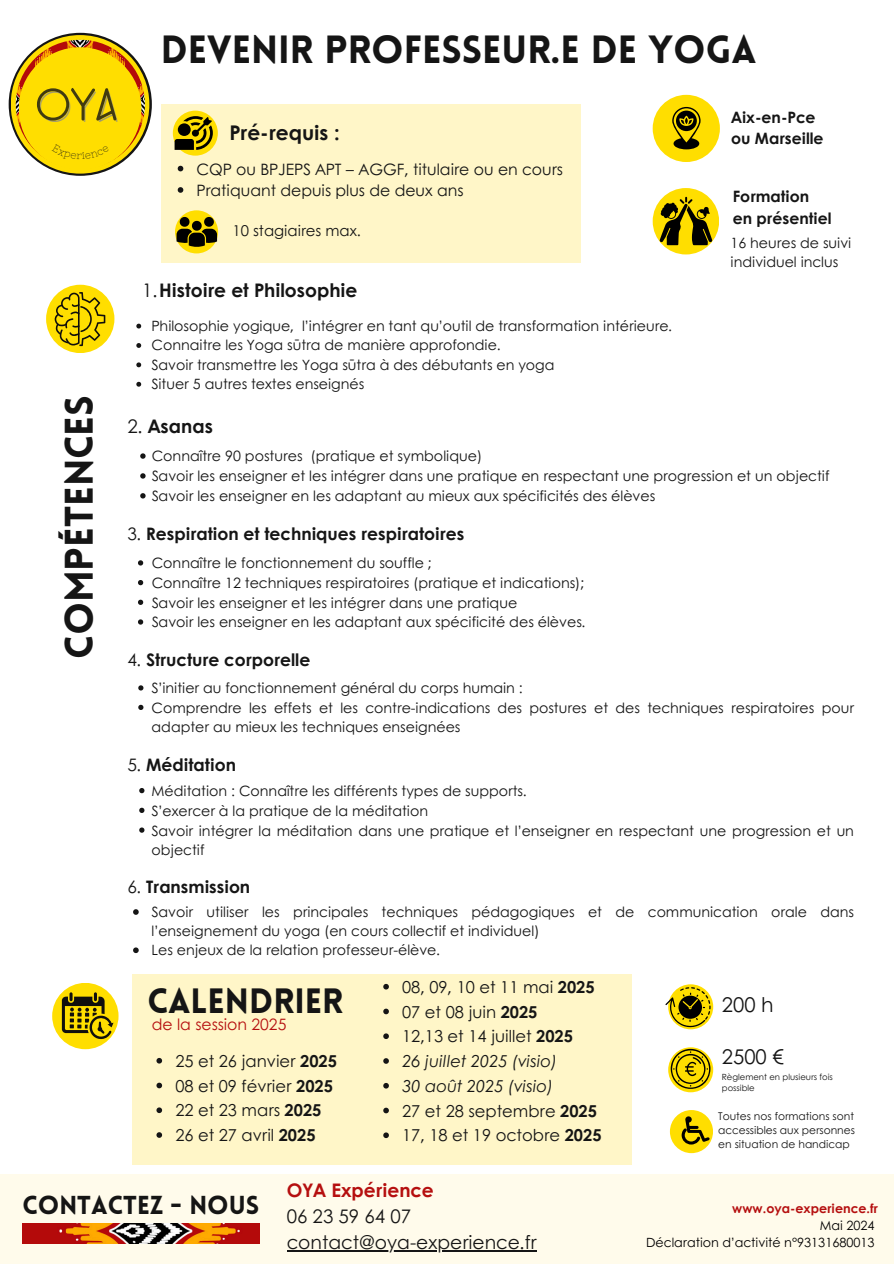
<style>
.page{position:relative;width:894px;height:1264px;background:#fff}
.page>*{position:absolute;margin:0;border:0;box-sizing:border-box;transform-origin:0 0}
.t1{font:42.6px "Geo Math";color:#8a8a8a}
.t2{font:900 39px "Lovelo";color:#151515}
.t3{font:900 38.4px "Lovelo";color:#151515}
.t4{font:900 34.35px "Lovelo";color:#151515}
.t5{font:900 25.35px "Lovelo";color:#151515}
.t6{font:700 20.25px "Century Gothic";color:#151515}
.t7{font:20.25px "Century Gothic";color:#151515}
.t8{font:700 18.75px "Century Gothic";color:#151515}
.t9{font:18.75px "Century Gothic";color:#151515}
.t10{font:700 18.75px/25.8px "Century Gothic";color:#b50f0f}
.t11{font:700 17.25px "Century Gothic";color:#151515}
.t12{font:16.35px "Century Gothic";color:#151515}
.t13{font:italic 16.35px "Century Gothic";color:#151515}
.t14{font:15.75px "Century Gothic";color:#151515}
.t15{font:700 15.75px/21.3px "Century Gothic";color:#151515}
.t16{font:15.75px "Century Gothic";color:#b50f0f}
.t17{font:14.85px "Century Gothic";color:#151515}
.t18{font:14.25px/19.2px "Century Gothic";color:#151515}
.t19{font:12.75px "Century Gothic";color:#000}
.t20{font:700 12.75px "Century Gothic";color:#b50f0f}
.t21{font:10.65px "Century Gothic";color:#151515}
.t22{font:8.55px/11.4px "Century Gothic";color:#151515}
.s1{font-weight:400}
.s2{font-weight:700}
.s3{font-weight:400;color:#151515}
</style>
<div class="page">
<svg style="left:9px;top:33px;width:143px;height:143px"></svg>
<svg style="left:11px;top:35px;width:138px;height:139px;background:#f6d301"></svg>
<img style="left:16px;top:40px;width:129px;height:129px;border-radius:50%">
<div style="left:19px;top:47px;width:122px;height:123px;background:#ffde00;border-radius:50%"></div>
<svg style="left:36px;top:88px;width:81px;height:33px"></svg>
<svg style="left:668px;top:984px;width:45px;height:45px"></svg>
<svg style="left:665px;top:987px;width:45px;height:41px"></svg>
<svg style="left:668px;top:1047px;width:45px;height:45px"></svg>
<svg style="left:670px;top:1047px;width:40px;height:46px"></svg>
<div style="left:46px;top:285px;width:68px;height:68px;background:#ffde00;border-radius:50%"></div>
<svg style="left:55px;top:292px;width:50px;height:54px"></svg>
<svg style="left:136px;top:324px;width:5px;height:4px"></svg>
<svg style="left:136px;top:343px;width:5px;height:5px"></svg>
<svg style="left:136px;top:362px;width:5px;height:5px"></svg>
<svg style="left:136px;top:382px;width:5px;height:4px"></svg>
<svg style="left:140px;top:453px;width:5px;height:6px"></svg>
<svg style="left:140px;top:473px;width:5px;height:5px"></svg>
<svg style="left:140px;top:493px;width:5px;height:5px"></svg>
<svg style="left:138px;top:560px;width:5px;height:5px"></svg>
<svg style="left:138px;top:580px;width:5px;height:5px"></svg>
<svg style="left:138px;top:599px;width:5px;height:6px"></svg>
<svg style="left:138px;top:619px;width:5px;height:5px"></svg>
<svg style="left:138px;top:685px;width:5px;height:5px"></svg>
<svg style="left:138px;top:704px;width:5px;height:6px"></svg>
<svg style="left:139px;top:788px;width:5px;height:5px"></svg>
<svg style="left:139px;top:807px;width:5px;height:6px"></svg>
<svg style="left:139px;top:827px;width:5px;height:5px"></svg>
<svg style="left:133px;top:909px;width:6px;height:5px"></svg>
<svg style="left:133px;top:947px;width:6px;height:6px"></svg>
<div style="left:52px;top:982px;width:66px;height:67px;background:#ffde00;border-radius:50%"></div>
<svg style="left:62px;top:992px;width:51px;height:47px"></svg>
<div style="left:132px;top:973px;width:499px;height:191px;background:#fff6c8"></div>
<svg style="left:383px;top:983px;width:6px;height:6px"></svg>
<svg style="left:383px;top:1008px;width:6px;height:6px"></svg>
<svg style="left:383px;top:1033px;width:6px;height:6px"></svg>
<svg style="left:383px;top:1058px;width:6px;height:5px"></svg>
<svg style="left:383px;top:1083px;width:6px;height:5px"></svg>
<svg style="left:383px;top:1107px;width:6px;height:6px"></svg>
<svg style="left:383px;top:1132px;width:6px;height:6px"></svg>
<svg style="left:156px;top:1057px;width:6px;height:6px"></svg>
<svg style="left:156px;top:1082px;width:6px;height:6px"></svg>
<svg style="left:156px;top:1107px;width:6px;height:6px"></svg>
<svg style="left:156px;top:1132px;width:6px;height:5px"></svg>
<div style="left:669px;top:1109px;width:43px;height:44px;background:#ffde00;border-radius:50%"></div>
<svg style="left:681px;top:1116px;width:28px;height:28px"></svg>
<div style="left:161px;top:104px;width:419px;height:159px;background:#fff6c8"></div>
<div style="left:173px;top:111px;width:45px;height:45px;background:#ffde00;border-radius:50%"></div>
<svg style="left:174px;top:116px;width:39px;height:34px"></svg>
<svg style="left:178px;top:166px;width:5px;height:5px"></svg>
<svg style="left:178px;top:187px;width:5px;height:6px"></svg>
<div style="left:652px;top:95px;width:67px;height:67px;background:#ffde00;border-radius:50%"></div>
<svg style="left:672px;top:107px;width:28px;height:42px"></svg>
<div style="left:652px;top:188px;width:67px;height:66px;background:#ffde00;border-radius:50%"></div>
<svg style="left:659px;top:197px;width:53px;height:48px"></svg>
<div style="left:0;top:1173px;width:893px;height:90px;background:#fffbeb"></div>
<img style="left:23px;top:1223px;width:236px;height:20px">
<hr style="left:287px;top:1250px;width:249px;height:1px;background:#151515">
<div style="left:175px;top:210px;width:43px;height:43px;background:#ffde00;border-radius:50%"></div>
<svg style="left:176px;top:217px;width:41px;height:30px"></svg>
<p class="t3" style="left:161px;top:35px;width:597px">DEVENIR PROFESSEUR.E DE YOGA</p>
<h1 class="t1" style="left:38px;top:86px;width:83px">OYA</h1>
<p class="t2" style="left:64px;top:659px;width:265px;rotate:-90deg">COMPÉTENCES</p>
<p class="t6" style="left:229px;top:118px;width:112px">Pré-requis :</p>
<p class="t14" style="left:196px;top:157px;width:368px">CQP ou BPJEPS APT – AGGF, titulaire ou en cours</p>
<p class="t14" style="left:196px;top:178px;width:268px">Pratiquant depuis plus de deux ans</p>
<p class="t17" style="left:232px;top:220px;width:130px">10 stagiaires max.</p>
<p class="t15" style="left:731px;top:106px;width:94px">Aix-en-Pce ou Marseille</p>
<p class="t15" style="left:732px;top:185px;width:100px">Formation en présentiel</p>
<p class="t18" style="left:730px;top:232px;width:122px">16 heures de suivi individuel inclus</p>
<p class="t8" style="left:142px;top:276px;width:216px"><span class="s1">1.</span>Histoire et Philosophie</p>
<p class="t18" style="left:151px;top:315px;width:522px">Philosophie yogique, l’intégrer en tant qu’outil de transformation intérieure.</p>
<p class="t18" style="left:151px;top:335px;width:350px">Connaitre les Yoga sūtra de manière approfondie.</p>
<p class="t18" style="left:151px;top:354px;width:404px">Savoir transmettre les Yoga sūtra à des débutants en yoga</p>
<p class="t18" style="left:151px;top:374px;width:214px">Situer 5 autres textes enseignés</p>
<h6 class="t8" style="left:127px;top:412px;width:87px"><span class="s1">2.</span> Asanas</h6>
<p class="t18" style="left:152px;top:446px;width:332px">Connaître 90 postures (pratique et symbolique)</p>
<h6 class="t18" style="left:152px;top:466px;width:679px">Savoir les enseigner et les intégrer dans une pratique en respectant une progression et un objectif</h6>
<p class="t18" style="left:152px;top:485px;width:505px">Savoir les enseigner en les adaptant au mieux aux spécificités des élèves</p>
<p class="t11" style="left:127px;top:520px;width:338px"><span class="s1">3.</span> Respiration et techniques respiratoires</p>
<h1 class="t18" style="left:152px;top:552px;width:281px">Connaître le fonctionnement du souffle ;</h1>
<p class="t18" style="left:152px;top:572px;width:434px">Connaître 12 techniques respiratoires (pratique et indications);</p>
<p class="t18" style="left:152px;top:592px;width:367px">Savoir les enseigner et les intégrer dans une pratique</p>
<p class="t18" style="left:152px;top:612px;width:435px">Savoir les enseigner en les adaptant aux spécificité des élèves.</p>
<p class="t11" style="left:127px;top:646px;width:184px"><span class="s1">4.</span> Structure corporelle</p>
<p class="t18" style="left:151px;top:677px;width:372px">S’initier au fonctionnement général du corps humain :</p>
<h5 class="t18" style="left:151px;top:697px;width:703px">Comprendre les effets et les contre-indications des postures et des techniques respiratoires pour adapter au mieux les techniques enseignées</h5>
<p class="t11" style="left:127px;top:751px;width:110px"><span class="s1">5.</span> Méditation</p>
<p class="t18" style="left:151px;top:780px;width:376px">Méditation : Connaître les différents types de supports.</p>
<p class="t18" style="left:151px;top:800px;width:278px">S’exercer à la pratique de la méditation</p>
<p class="t18" style="left:151px;top:819px;width:703px;line-height:19.8px">Savoir intégrer la méditation dans une pratique et l’enseigner en respectant une progression et un objectif</p>
<p class="t11" style="left:127px;top:874px;width:124px"><span class="s1">6.</span> Transmission</p>
<p class="t18" style="left:151px;top:901px;width:703px">Savoir utiliser les principales techniques pédagogiques et de communication orale dans l’enseignement du yoga (en cours collectif et individuel)</p>
<p class="t18" style="left:151px;top:939px;width:290px">Les enjeux de la relation professeur-élève.</p>
<p class="t4" style="left:147px;top:987px;width:197px">CALENDRIER</p>
<p class="t12" style="left:402px;top:974px;width:194px">08, 09, 10 et 11 mai <span class="s2">2025</span></p>
<p class="t12" style="left:402px;top:999px;width:137px">07 et 08 juin <span class="s2">2025</span></p>
<p class="t12" style="left:402px;top:1024px;width:172px">12,13 et 14 juillet <span class="s2">2025</span></p>
<p class="t13" style="left:402px;top:1048px;width:156px">26 juillet 2025 (visio)</p>
<p class="t13" style="left:402px;top:1073px;width:152px">30 août 2025 (visio)</p>
<p class="t12" style="left:402px;top:1098px;width:196px">27 et 28 septembre <span class="s2">2025</span></p>
<p class="t12" style="left:402px;top:1123px;width:201px">17, 18 et 19 octobre <span class="s2">2025</span></p>
<p class="t16" style="left:152px;top:1012px;width:136px">de la session 2025</p>
<p class="t12" style="left:175px;top:1048px;width:163px">25 et 26 janvier <span class="s2">2025</span></p>
<p class="t12" style="left:175px;top:1073px;width:159px">08 et 09 février <span class="s2">2025</span></p>
<p class="t12" style="left:175px;top:1098px;width:147px">22 et 23 mars <span class="s2">2025</span></p>
<p class="t12" style="left:175px;top:1122px;width:142px">26 et 27 avril <span class="s2">2025</span></p>
<h1 class="t7" style="left:721px;top:988px;width:53px">200 h</h1>
<h4 class="t7" style="left:721px;top:1040px;width:63px">2500 €</h4>
<p class="t22" style="left:721px;top:1070px;width:112px">Règlement en plusieurs fois possible</p>
<p class="t21" style="left:718px;top:1107px;width:137px">Toutes nos formations sont</p>
<p class="t21" style="left:718px;top:1121px;width:138px">accessibles aux personnes</p>
<p class="t21" style="left:718px;top:1136px;width:133px">en situation de handicap</p>
<h2 class="t5" style="left:23px;top:1195px;width:238px">CONTACTEZ - NOUS</h2>
<p class="t10" style="left:287px;top:1176px;width:148px">OYA Expérience<br><span class="s3">06 23 59 64 07</span></p>
<p class="t9" style="left:287px;top:1227px;width:251px">contact@oya-experience.fr</p>
<h5 class="t20" style="left:732px;top:1198px;width:147px">www.oya-experience.fr</h5>
<p class="t19" style="left:819px;top:1215px;width:56px">Mai 2024</p>
<h5 class="t19" style="left:646px;top:1232px;width:230px">Déclaration d’activité n°93131680013</h5>
</div>
